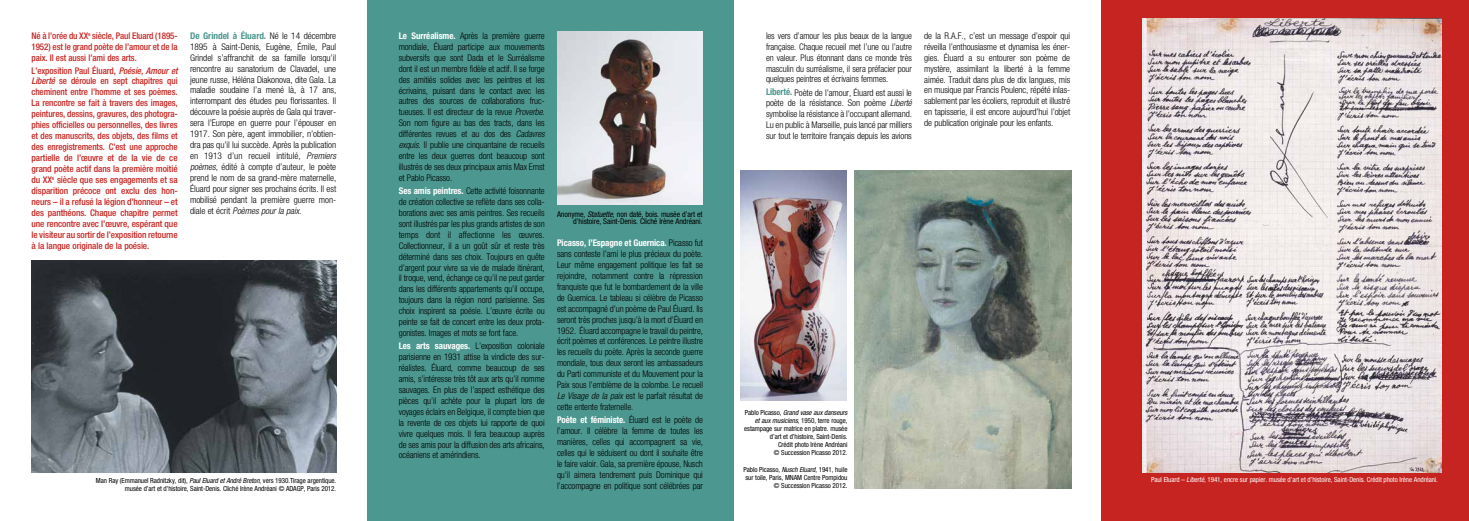
<style>
.page{position:relative;width:1469px;height:521px;background:#fff}
.page>*{position:absolute;margin:0;border:0;box-sizing:border-box;transform-origin:0 0}
.t1{font:300 condensed 9.19px/10.9px "Helvetica Neue";letter-spacing:-.01em;color:#000;text-align:justify}
.t2{font:500 condensed 9.19px/10.9px "Helvetica Neue";letter-spacing:-.01em;color:#c62420;text-align:justify}
.t3{font:condensed 7.88px/7.9px "Helvetica Neue";letter-spacing:-.01em;color:#000;text-align:right}
.t4{font:condensed 7px/7.9px "Helvetica Neue";letter-spacing:-.01em;color:#000;text-align:right}
.t5{font:condensed 7px "Helvetica Neue";letter-spacing:-.01em;color:#fff}
.s1{font-weight:700;color:#4c978f}
.s2{font-style:italic}
.s3{font-weight:700;color:#fff}
</style>
<div class="page">
<div style="left:367px;top:0;width:367px;height:521px;background:#4c978f"></div>
<div style="left:1101px;top:0;width:367px;height:521px;background:#c62420"></div>
<img style="left:855px;top:170px;width:216px;height:318px">
<img style="left:557px;top:32px;width:145px;height:173px">
<img style="left:1142px;top:18px;width:298px;height:455px">
<img style="left:740px;top:170px;width:106px;height:230px">
<img style="left:32px;top:260px;width:304px;height:213px">
<p class="t1" style="left:190px;top:30px;width:148px"><span class="s1">De Grindel à Éluard.</span> Né le 14 décembre 1895 à Saint-Denis, Eugène, Émile, Paul Grindel s’affranchit de sa famille lorsqu’il rencontre au sanatorium de Clavadel, une jeune russe, Héléna Diakonova, dite Gala. La maladie soudaine l’a mené là, à 17 ans, interrompant des études peu florissantes. Il découvre la poésie auprès de Gala qui traver&shy;sera l’Europe en guerre pour l’épouser en 1917. Son père, agent immobilier, n’obtien&shy;dra pas qu’il lui succède. Après la publication en 1913 d’un recueil intitulé, <span class="s2">Premiers poèmes</span>, édité à compte d’auteur, le poète prend le nom de sa grand-mère maternelle, Éluard pour signer ses prochains écrits. Il est mobilisé pendant la première guerre mon&shy;diale et écrit <span class="s2">Poèmes pour la paix</span>.</p>
<p class="t1" style="left:399px;top:30px;width:147px"><span class="s3">Le Surréalisme.</span> Après la première guerre mondiale, Éluard participe aux mouvements subversifs que sont Dada et le Surréalisme dont il est un membre fidèle et actif. Il se forge des amitiés solides avec les peintres et les écrivains, puisant dans le contact avec les autres des sources de collaborations fruc&shy;tueuses. Il est directeur de la revue <span class="s2">Proverbe</span>.<br>Son nom figure au bas des tracts, dans les différentes revues et au dos des <span class="s2">Cadavres exquis</span>. Il publie une cinquantaine de recueils entre les deux guerres dont beaucoup sont illustrés de ses deux principaux amis Max Ernst et Pablo Picasso.</p>
<p class="t2" style="left:31px;top:30px;width:148px">Né à l’orée du XX<sup>e</sup> siècle, Paul Eluard (1895- 1952) est le grand poète de l’amour et de la paix. Il est aussi l’ami des arts.</p>
<p class="t2" style="left:31px;top:65px;width:148px">L’exposition Paul Éluard, <span class="s2">Poésie, Amour et Liberté</span> se déroule en sept chapitres qui cheminent entre l’homme et ses poèmes.<br>La rencontre se fait à travers des images, peintures, dessins, gravures, des photogra&shy;phies officielles ou personnelles, des livres et des manuscrits, des objets, des films et des enregistrements. C’est une approche partielle de l’œuvre et de la vie de ce grand poète actif dans la première moitié du XX<sup>e</sup> siècle que ses engagements et sa disparition précoce ont exclu des hon&shy;neurs – il a refusé la légion d’honneur – et des panthéons. Chaque chapitre permet une rencontre avec l’œuvre, espérant que le visiteur au sortir de l’exposition retourne à la langue originale de la poésie.</p>
<p class="t1" style="left:766px;top:30px;width:147px">les vers d’amour les plus beaux de la langue française. Chaque recueil met l’une ou l’autre en valeur. Plus étonnant dans ce monde très masculin du surréalisme, il sera préfacier pour quelques peintres et écrivains femmes.</p>
<p class="t1" style="left:766px;top:87px;width:147px"><span class="s1">Liberté.</span> Poète de l’amour, Éluard est aussi le poète de la résistance. Son poème <span class="s2">Liberté </span>symbolise la résistance à l’occupant allemand.<br>Lu en public à Marseille, puis lancé par milliers sur tout le territoire français depuis les avions</p>
<p class="t1" style="left:924px;top:30px;width:147px">de la R.A.F., c’est un message d’espoir qui réveilla l’enthousiasme et dynamisa les éner&shy;gies. Éluard a su entourer son poème de mystère, assimilant la liberté à la femme aimée. Traduit dans plus de dix langues, mis en musique par Francis Poulenc, répété inlas&shy;sablement par les écoliers, reproduit et illustré en tapisserie, il est encore aujourd’hui l’objet de publication originale pour les enfants.</p>
<p class="t1" style="left:399px;top:185px;width:147px"><span class="s3">Ses amis peintres.</span> Cette activité foisonnante de création collective se reflète dans ses colla&shy;borations avec ses amis peintres. Ses recueils sont illustrés par les plus grands artistes de son temps dont il affectionne les œuvres.<br>Collectionneur, il a un goût sûr et reste très déterminé dans ses choix. Toujours en quête d’argent pour vivre sa vie de malade itinérant, il troque, vend, échange ce qu’il ne peut garder dans les différents appartements qu’il occupe, toujours dans la région nord parisienne. Ses choix inspirent sa poésie. L’œuvre écrite ou peinte se fait de concert entre les deux prota&shy;gonistes. Images et mots se font face.</p>
<p class="t1" style="left:399px;top:340px;width:147px"><span class="s3">Les arts sauvages.</span> L’exposition coloniale parisienne en 1931 attise la vindicte des sur&shy;réalistes. Éluard, comme beaucoup de ses amis, s’intéresse très tôt aux arts qu’il nomme sauvages. En plus de l’aspect esthétique des pièces qu’il achète pour la plupart lors de voyages éclairs en Belgique, il compte bien que la revente de ces objets lui rapporte de quoi vivre quelques mois. Il fera beaucoup auprès de ses amis pour la diffusion des arts africains, océaniens et amérindiens.</p>
<p class="t3" style="left:557px;top:210px;width:147px">Anonyme, <span class="s2">Statuette</span>, non daté, bois. musée d’art et d’histoire, Saint-Denis. Cliché Irène Andréani.</p>
<p class="t1" style="left:557px;top:237px;width:147px"><span class="s3">Picasso, l’Espagne et Guernica.</span> Picasso fut sans conteste l’ami le plus précieux du poète.<br>Leur même engagement politique les fait se rejoindre, notamment contre la répression franquiste que fut le bombardement de la ville de Guernica. Le tableau si célèbre de Picasso est accompagné d’un poème de Paul Éluard. Ils seront très proches jusqu’à la mort d’Éluard en 1952. Éluard accompagne le travail du peintre, écrit poèmes et conférences. Le peintre illustre les recueils du poète. Après la seconde guerre mondiale, tous deux seront les ambassadeurs du Parti communiste et du Mouvement pour la Paix sous l’emblème de la colombe. Le recueil <span class="s2">Le Visage de la paix</span> est le parfait résultat de cette entente fraternelle.</p>
<p class="t1" style="left:557px;top:414px;width:147px"><span class="s3">Poète et féministe.</span> Éluard est le poète de l’amour. Il célèbre la femme de toutes les manières, celles qui accompagnent sa vie, celles qui le séduisent ou dont il souhaite être le faire valoir. Gala, sa première épouse, Nusch qu’il aimera tendrement puis Dominique qui l’accompagne en politique sont célébrées par</p>
<p class="t4" style="left:744px;top:409px;width:105px">Pablo Picasso, <span class="s2">Grand vase aux danseurs et aux musiciens</span>, 1950, terre rouge, estampage sur matrice en platre. musée d’art et d’histoire, Saint-Denis.<br>Crédit photo Irène Andréani<br>© Succession Picasso 2012.</p>
<p class="t4" style="left:743px;top:466px;width:105px">Pablo Picasso, <span class="s2">Nusch Eluard</span>, 1941, huile sur toile, Paris, MNAM Centre Pompidou © Succession Picasso 2012.</p>
<p class="t4" style="left:96px;top:477px;width:242px">Man Ray (Emmanuel Radnitzky, dit), <span class="s2">Paul Eluard et André Breton</span>, vers 1930.Tirage argentique.</p>
<p class="t5" style="left:1151px;top:476px;width:288px">Paul Eluard – <span class="s2">Liberté,</span> 1941, encre sur papier. musée d’art et d’histoire, Saint-Denis. Crédit photo Irène Andréani.</p>
<p class="t4" style="left:125px;top:485px;width:213px">musée d’art et d’histoire, Saint-Denis. Cliché Irène Andréani © ADAGP, Paris 2012.</p>
</div>
